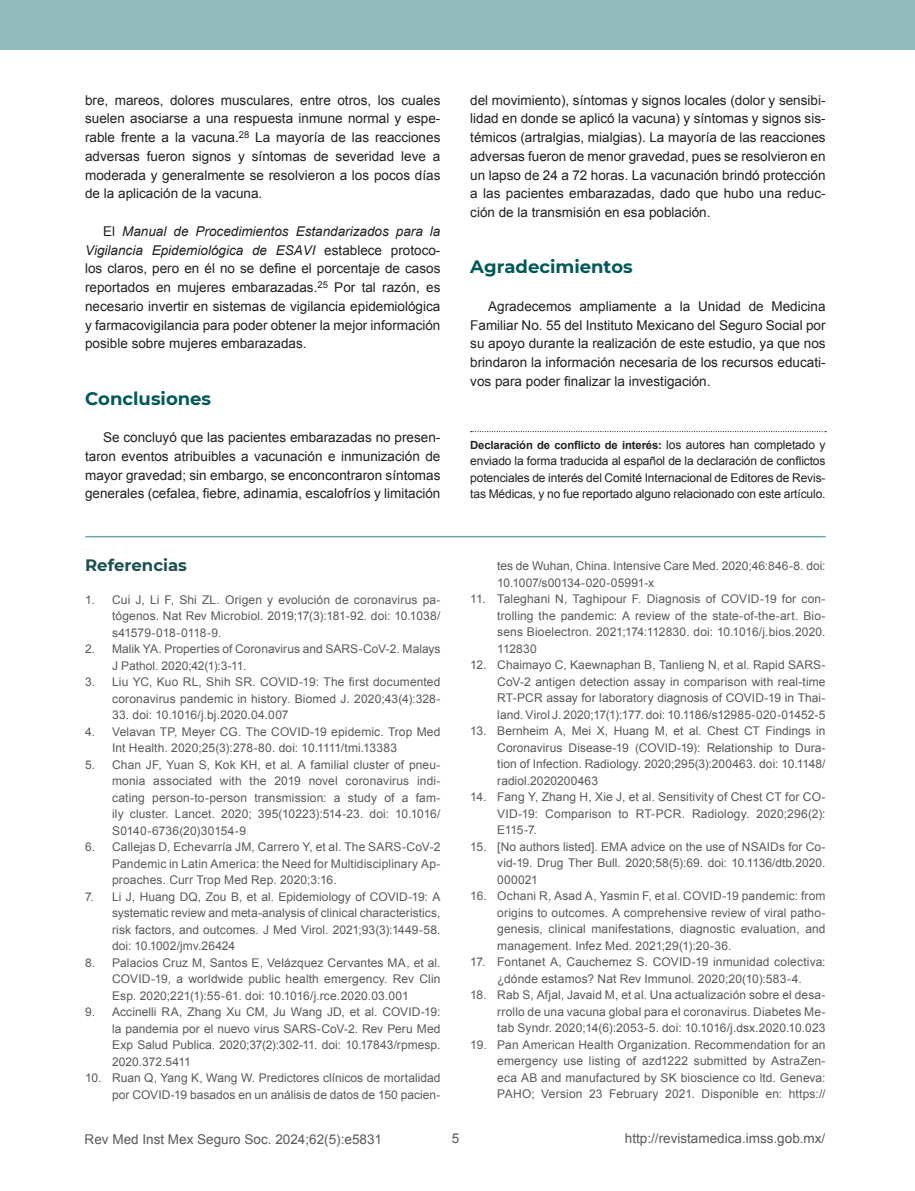
<style>
.page{position:relative;width:915px;height:1191px;background:#fff}
.page>*{position:absolute;margin:0;border:0;box-sizing:border-box;transform-origin:0 0}
.t1{font:700 18px "Montserrat";color:#01585b}
.t2{font:700 16.5px "Montserrat";color:#1c4f4f}
.t3{font:13.5px/18.8px "Arial";color:#231f20;text-align:justify}
.t4{font:13.5px "Arial";color:#58595b}
.t5{font:12px/16.5px "Arial";letter-spacing:.01em;color:#58595b;text-align:justify}
.t6{font:12px/16.5px "Arial";letter-spacing:-.01em;color:#231f20;text-align:justify}
.t7{font:700 11.25px "Arial";letter-spacing:-.01em;color:#231f20}
.s1{font-style:italic}
.s2{font-weight:400;font-size:12px}
</style>
<div class="page">
<div style="left:0;top:0;width:914px;height:50px;background:#93bbbb"></div>
<svg style="left:470px;top:431px;width:355px;height:1px"></svg>
<hr style="left:85px;top:536px;width:740px;height:1px;background:#70a6a6">
<p class="t3" style="left:85px;top:91px;width:357px">bre, mareos, dolores musculares, entre otros, los cuales suelen asociarse a una respuesta inmune normal y espe&shy;rable frente a la vacuna.<sup>28</sup> La mayoría de las reacciones adversas fueron signos y síntomas de severidad leve a moderada y generalmente se resolvieron a los pocos días de la aplicación de la vacuna.</p>
<p class="t3" style="left:85px;top:222px;width:357px;text-indent:18px">El <span class="s1">Manual de Procedimientos Estandarizados para la Vigilancia Epidemiológica de ESAVI</span> establece protoco&shy;los claros, pero en él no se define el porcentaje de casos reportados en mujeres embarazadas.<sup>25</sup> Por tal razón, es necesario invertir en sistemas de vigilancia epidemiológica y farmacovigilancia para poder obtener la mejor información posible sobre mujeres embarazadas.</p>
<h1 class="t1" style="left:85px;top:385px;width:127px">Conclusiones</h1>
<p class="t3" style="left:85px;top:428px;width:357px;text-indent:18px">Se concluyó que las pacientes embarazadas no presen&shy;taron eventos atribuibles a vacunación e inmunización de mayor gravedad; sin embargo, se enconcontraron síntomas generales (cefalea, fiebre, adinamia, escalofríos y limitación</p>
<h2 class="t2" style="left:85px;top:553px;width:103px">Referencias</h2>
<p class="t5" style="left:112px;top:591px;width:330px;text-indent:-27px">1. Cui J, Li F, Shi ZL. Origen y evolución de coronavirus pa&shy;tógenos. Nat Rev Microbiol. 2019;17(3):181-92. doi: 10.1038/ s41579-018-0118-9.</p>
<p class="t5" style="left:112px;top:641px;width:330px;text-indent:-27px">2. Malik YA. Properties of Coronavirus and SARS-CoV-2. Malays<br>J Pathol. 2020;42(1):3-11.</p>
<p class="t5" style="left:85px;top:674px;width:357px;text-align:right">3. Liu YC, Kuo RL, Shih SR. COVID-19: The first documented coronavirus pandemic in history. Biomed J. 2020;43(4):328-</p>
<p class="t5" style="left:112px;top:707px;width:178px">33. doi: 10.1016/j.bj.2020.04.007</p>
<p class="t5" style="left:112px;top:723px;width:330px;text-indent:-27px">4. Velavan TP, Meyer CG. The COVID-19 epidemic. Trop Med<br>Int Health. 2020;25(3):278-80. doi: 10.1111/tmi.13383</p>
<p class="t5" style="left:112px;top:756px;width:330px;text-indent:-27px">5. Chan JF, Yuan S, Kok KH, et al. A familial cluster of pneu&shy;monia associated with the 2019 novel coronavirus indi&shy;cating person-to-person transmission: a study of a fam&shy;ily cluster. Lancet. 2020; 395(10223):514-23. doi: 10.1016/ S0140-6736(20)30154-9</p>
<p class="t5" style="left:112px;top:839px;width:330px;text-indent:-27px">6. Callejas D, Echevarría JM, Carrero Y, et al. The SARS-CoV-2<br>Pandemic in Latin America: the Need for Multidisciplinary Ap&shy;proaches. Curr Trop Med Rep. 2020;3:16.</p>
<p class="t5" style="left:112px;top:888px;width:330px;text-indent:-27px">7. Li J, Huang DQ, Zou B, et al. Epidemiology of COVID-19: A systematic review and meta-analysis of clinical characteristics, risk factors, and outcomes. J Med Virol. 2021;93(3):1449-58. doi: 10.1002/jmv.26424</p>
<p class="t5" style="left:112px;top:954px;width:330px;text-indent:-27px">8. Palacios Cruz M, Santos E, Velázquez Cervantes MA, et al.<br>COVID-19, a worldwide public health emergency. Rev Clin Esp. 2020;221(1):55-61. doi: 10.1016/j.rce.2020.03.001</p>
<p class="t5" style="left:112px;top:1004px;width:330px;text-indent:-27px">9. Accinelli RA, Zhang Xu CM, Ju Wang JD, et al. COVID-19: la pandemia por el nuevo virus SARS-CoV-2. Rev Peru Med Exp Salud Publica. 2020;37(2):302-11. doi: 10.17843/rpmesp.<br>2020.372.5411</p>
<p class="t5" style="left:85px;top:1070px;width:357px;text-align:right">10. Ruan Q, Yang K, Wang W. Predictores clínicos de mortalidad por COVID-19 basados en un análisis de datos de 150 pacien-</p>
<p class="t3" style="left:470px;top:91px;width:357px">del movimiento), síntomas y signos locales (dolor y sensibi&shy;lidad en donde se aplicó la vacuna) y síntomas y signos sis&shy;témicos (artralgias, mialgias). La mayoría de las reacciones adversas fueron de menor gravedad, pues se resolvieron en un lapso de 24 a 72 horas. La vacunación brindó protección a las pacientes embarazadas, dado que hubo una reduc&shy;ción de la transmisión en esa población.</p>
<h1 class="t1" style="left:470px;top:254px;width:164px">Agradecimientos</h1>
<p class="t3" style="left:470px;top:297px;width:357px;text-indent:18px">Agradecemos ampliamente a la Unidad de Medicina Familiar No. 55 del Instituto Mexicano del Seguro Social por su apoyo durante la realización de este estudio, ya que nos brindaron la información necesaria de los recursos educati&shy;vos para poder finalizar la investigación.</p>
<p class="t7" style="left:470px;top:437px;width:357px">Declaración de conflicto de interés: <span class="s2">los autores han completado y</span></p>
<p class="t6" style="left:470px;top:453px;width:357px">enviado la forma traducida al español de la declaración de conflictos potenciales de interés del Comité Internacional de Editores de Revis&shy;tas Médicas, y no fue reportado alguno relacionado con este artículo.</p>
<p class="t5" style="left:497px;top:558px;width:330px">tes de Wuhan, China. Intensive Care Med. 2020;46:846-8. doi:<br>10.1007/s00134-020-05991-x</p>
<p class="t5" style="left:497px;top:591px;width:330px;text-indent:-27px">11. Taleghani N, Taghipour F. Diagnosis of COVID-19 for con&shy;trolling the pandemic: A review of the state-of-the-art. Bio&shy;sens Bioelectron. 2021;174:112830. doi: 10.1016/j.bios.2020.<br>112830</p>
<p class="t5" style="left:497px;top:657px;width:330px;text-indent:-27px">12. Chaimayo C, Kaewnaphan B, Tanlieng N, et al. Rapid SARS-CoV-2 antigen detection assay in comparison with real-time RT-PCR assay for laboratory diagnosis of COVID-19 in Thai&shy;land. Virol J. 2020;17(1):177. doi: 10.1186/s12985-020-01452-5</p>
<p class="t5" style="left:497px;top:723px;width:330px;text-indent:-27px">13. Bernheim A, Mei X, Huang M, et al. Chest CT Findings in Coronavirus Disease-19 (COVID-19): Relationship to Dura&shy;tion of Infection. Radiology. 2020;295(3):200463. doi: 10.1148/ radiol.2020200463</p>
<p class="t5" style="left:497px;top:789px;width:330px;text-indent:-27px">14. Fang Y, Zhang H, Xie J, et al. Sensitivity of Chest CT for CO-VID-19: Comparison to RT-PCR. Radiology. 2020;296(2):<br>E115-7.</p>
<p class="t5" style="left:497px;top:838px;width:330px;text-indent:-27px">15. [No authors listed]. EMA advice on the use of NSAIDs for Co&shy;vid-19. Drug Ther Bull. 2020;58(5):69. doi: 10.1136/dtb.2020.<br>000021</p>
<p class="t5" style="left:497px;top:888px;width:330px;text-indent:-27px">16. Ochani R, Asad A, Yasmin F, et al. COVID-19 pandemic: from origins to outcomes. A comprehensive review of viral patho&shy;genesis, clinical manifestations, diagnostic evaluation, and management. Infez Med. 2021;29(1):20-36.</p>
<p class="t5" style="left:470px;top:954px;width:357px;text-align:center">17. Fontanet A, Cauchemez S. COVID-19 inmunidad colectiva: ¿dónde estamos? Nat Rev Immunol. 2020;20(10):583-4.</p>
<p class="t5" style="left:497px;top:987px;width:330px;text-indent:-27px">18. Rab S, Afjal, Javaid M, et al. Una actualización sobre el desa&shy;rrollo de una vacuna global para el coronavirus. Diabetes Me&shy;tab Syndr. 2020;14(6):2053-5. doi: 10.1016/j.dsx.2020.10.023</p>
<p class="t5" style="left:497px;top:1036px;width:330px;text-indent:-27px">19. Pan American Health Organization. Recommendation for an emergency use listing of azd1222 submitted by AstraZen&shy;eca AB and manufactured by SK bioscience co ltd. Geneva:<br>PAHO; Version 23 February 2021. Disponible en: https://</p>
<p class="t4" style="left:85px;top:1130px;width:299px">Rev Med Inst Mex Seguro Soc. 2024;62(5):e5831</p>
<p class="t4" style="left:451px;top:1129px;width:9px">5</p>
<p class="t4" style="left:624px;top:1129px;width:202px">http://revistamedica.imss.gob.mx/</p>
</div>
